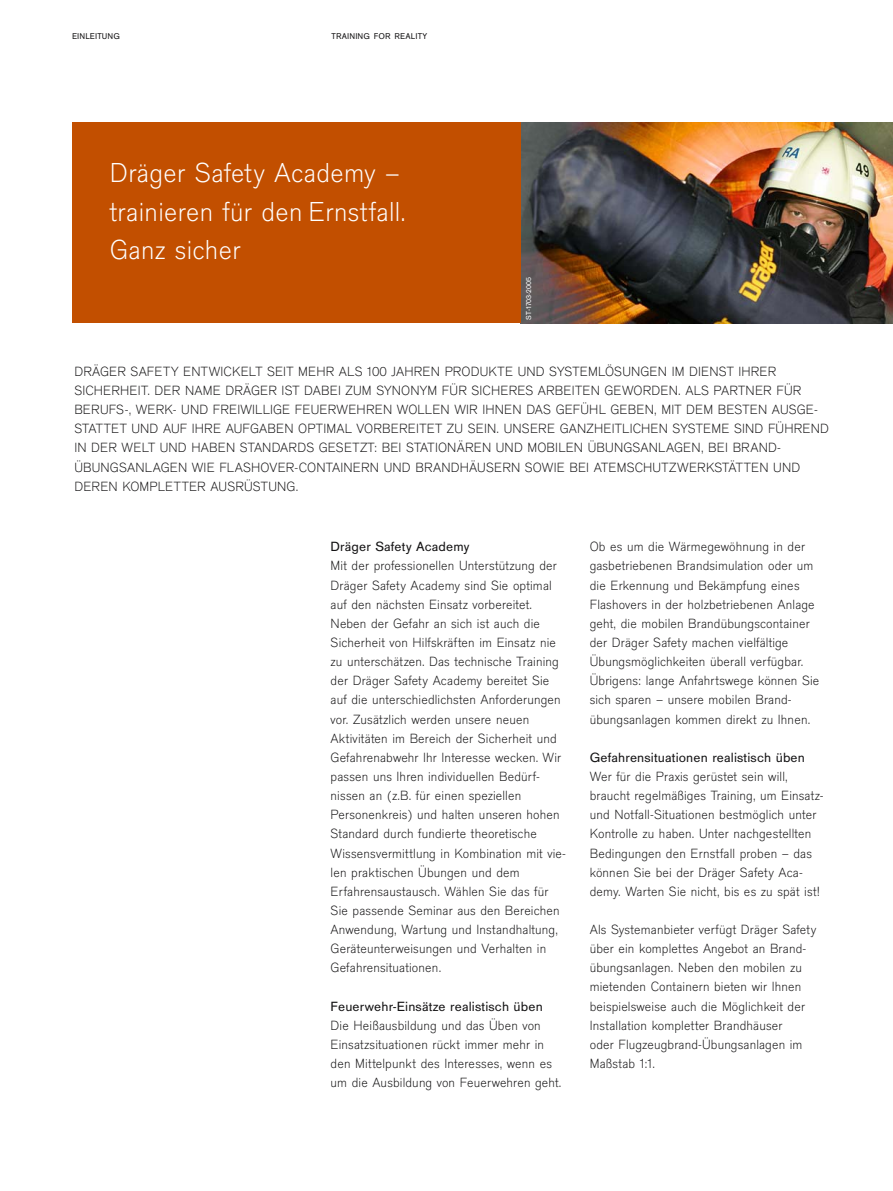
<style>
.page{position:relative;width:893px;height:1191px;background:#fff}
.page>*{position:absolute;margin:0;border:0;box-sizing:border-box;transform-origin:0 0}
.t1{font:300 28.5px/38.2px "Draeger San";letter-spacing:.01em;color:#fff}
.t2{font:300 13.8px/19.2px "Draeger San";letter-spacing:.01em;color:#141314}
.t3{font:13.8px "Draeger San";letter-spacing:.01em;color:#141314}
.t4{font:9px "Draeger San Ver";letter-spacing:.01em;color:#141314}
.t5{font:7.5px "Draeger San";color:#fff}
</style>
<div class="page">
<img style="left:521px;top:122px;width:372px;height:201px">
<div style="left:73px;top:122px;width:448px;height:201px;background:#c24f00"></div>
<p class="t4" style="left:72px;top:31px;width:50px">EINLEITUNG</p>
<p class="t4" style="left:331px;top:31px;width:97px">TRAINING FOR REALITY</p>
<h1 class="t1" style="left:110px;top:156px;width:298px">Dräger Safety Academy – trainieren für den Ernstfall.<br>Ganz sicher</h1>
<p class="t5" style="left:526px;top:320px;width:44px;rotate:-90deg">ST-1703-2005</p>
<p class="t2" style="left:74px;top:363px;width:756px">DRÄGER SAFETY ENTWICKELT SEIT MEHR ALS 100 JAHREN PRODUKTE UND SYSTEMLÖSUNGEN IM DIENST IHRER SICHERHEIT. DER NAME DRÄGER IST DABEI ZUM SYNONYM FÜR SICHERES ARBEITEN GEWORDEN. ALS PARTNER FÜR BERUFS-, WERK- UND FREIWILLIGE FEUERWEHREN WOLLEN WIR IHNEN DAS GEFÜHL GEBEN, MIT DEM BESTEN AUSGE-STATTET UND AUF IHRE AUFGABEN OPTIMAL VORBEREITET ZU SEIN. UNSERE GANZHEITLICHEN SYSTEME SIND FÜHREND IN DER WELT UND HABEN STANDARDS GESETZT: BEI STATIONÄREN UND MOBILEN ÜBUNGSANLAGEN, BEI BRAND-ÜBUNGSANLAGEN WIE FLASHOVER-CONTAINERN UND BRANDHÄUSERN SOWIE BEI ATEMSCHUTZWERKSTÄTTEN UND DEREN KOMPLETTER AUSRÜSTUNG.</p>
<p class="t3" style="left:331px;top:541px;width:140px">Dräger Safety Academy</p>
<p class="t2" style="left:331px;top:557px;width:237px">Mit der professionellen Unterstützung der Dräger Safety Academy sind Sie optimal auf den nächsten Einsatz vorbereitet.<br>Neben der Gefahr an sich ist auch die Sicherheit von Hilfskräften im Einsatz nie zu unterschätzen. Das technische Training der Dräger Safety Academy bereitet Sie auf die unterschiedlichsten Anforderungen vor. Zusätzlich werden unsere neuen Aktivitäten im Bereich der Sicherheit und Gefahrenabwehr Ihr Interesse wecken. Wir passen uns Ihren individuellen Bedürf&shy;nissen an (z.B. für einen speziellen Personenkreis) und halten unseren hohen Standard durch fundierte theoretische Wissensvermittlung in Kombination mit vie&shy;len praktischen Übungen und dem Erfahrensaustausch. Wählen Sie das für Sie passende Seminar aus den Bereichen Anwendung, Wartung und Instandhaltung, Geräteunterweisungen und Verhalten in Gefahrensituationen.</p>
<p class="t3" style="left:331px;top:1000px;width:214px">Feuerwehr-Einsätze realistisch üben</p>
<p class="t2" style="left:331px;top:1016px;width:232px">Die Heißausbildung und das Üben von Einsatzsituationen rückt immer mehr in den Mittelpunkt des Interesses, wenn es um die Ausbildung von Feuerwehren geht.</p>
<p class="t2" style="left:590px;top:538px;width:231px">Ob es um die Wärmegewöhnung in der gasbetriebenen Brandsimulation oder um die Erkennung und Bekämpfung eines Flashovers in der holzbetriebenen Anlage geht, die mobilen Brandübungscontainer der Dräger Safety machen vielfältige Übungsmöglichkeiten überall verfügbar.<br>Übrigens: lange Anfahrtswege können Sie sich sparen – unsere mobilen Brand&shy;übungsanlagen kommen direkt zu Ihnen.</p>
<p class="t3" style="left:590px;top:752px;width:217px">Gefahrensituationen realistisch üben</p>
<p class="t2" style="left:590px;top:768px;width:235px">Wer für die Praxis gerüstet sein will, braucht regelmäßiges Training, um Einsatz&shy;und Notfall-Situationen bestmöglich unter Kontrolle zu haben. Unter nachgestellten Bedingungen den Ernstfall proben – das können Sie bei der Dräger Safety Aca&shy;demy. Warten Sie nicht, bis es zu spät ist!</p>
<p class="t2" style="left:590px;top:921px;width:228px">Als Systemanbieter verfügt Dräger Safety über ein komplettes Angebot an Brand&shy;übungsanlagen. Neben den mobilen zu mietenden Containern bieten wir Ihnen beispielsweise auch die Möglichkeit der Installation kompletter Brandhäuser<br>oder Flugzeugbrand-Übungsanlagen im Maßstab 1:1.</p>
</div>
